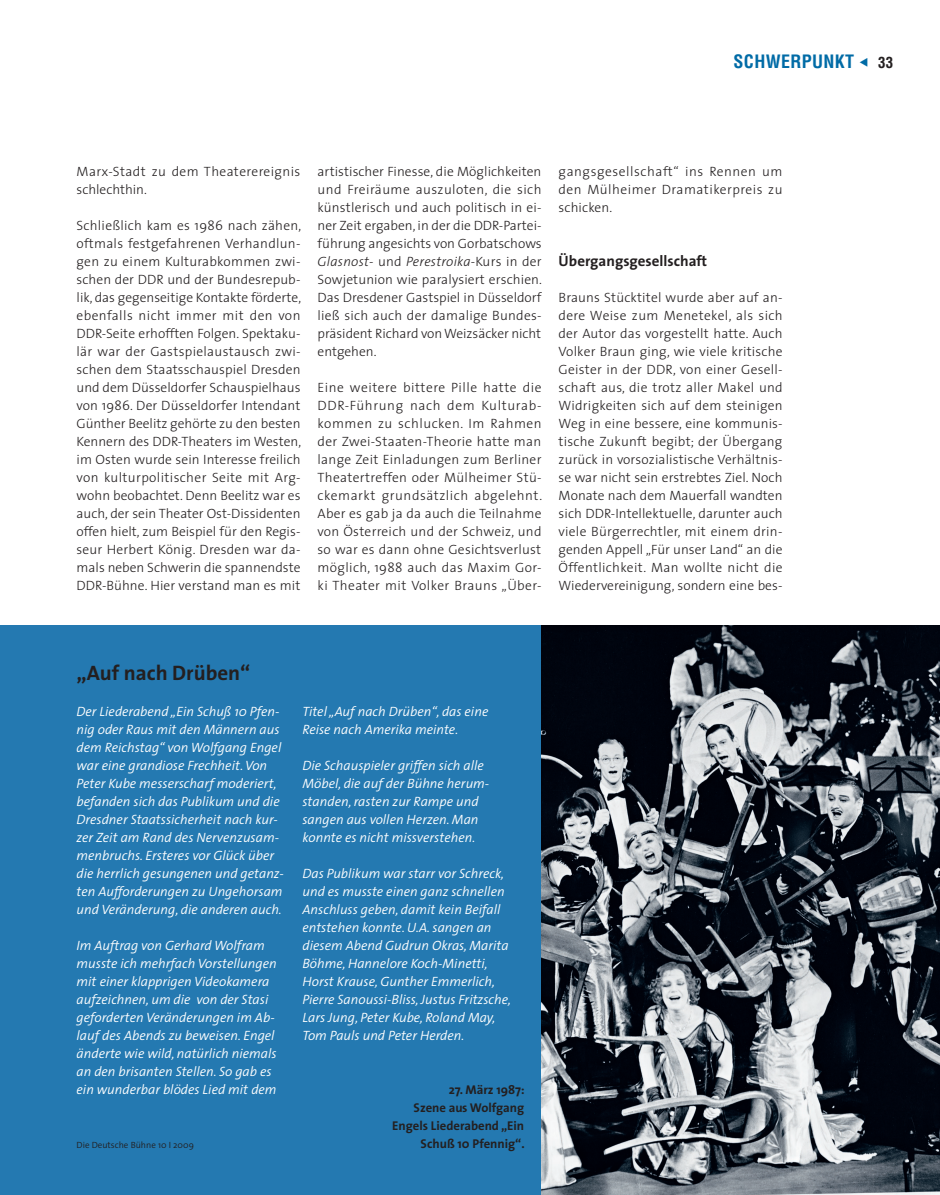
<style>
.page{position:relative;width:940px;height:1195px;background:#fff}
.page>*{position:absolute;margin:0;border:0;box-sizing:border-box;transform-origin:0 0}
.t1{font:700 21px "The Sans";color:#231f20}
.t2{font:700 condensed 18px "Helvetica LT Std";letter-spacing:.02em;color:#006ba6}
.t3{font:700 15px "The Sans";color:#231f20}
.t4{font:300 13.5px/18px "The Sans";letter-spacing:.01em;color:#231f20;text-align:justify}
.t5{font:italic 300 13.5px/18px "The Sans";color:#fff}
.t6{font:300 13.5px/18px "The Sans";letter-spacing:.03em;color:#231f20}
.t7{font:700 12.75px/18px "The Sans";color:#231f20;text-align:right}
.t8{font:300 9px "The Sans";color:#231f20}
.s1{font-size:15px;color:#231f20}
.s2{font-style:italic}
</style>
<div class="page">
<div style="left:0;top:626px;width:940px;height:569px;background:#2479b1"></div>
<img style="left:541px;top:626px;width:399px;height:569px">
<h2 class="t2" style="left:733px;top:50px;width:161px">SCHWERPUNKT ▼ <span class="s1">33</span></h2>
<p class="t6" style="left:77px;top:162px;width:225px">Marx-Stadt zu dem Theaterereignis schlechthin.</p>
<p class="t4" style="left:77px;top:216px;width:226px">Schließlich kam es 1986 nach zähen, oftmals festgefahrenen Verhandlun&shy;gen zu einem Kulturabkommen zwi&shy;schen der DDR und der Bundesrepub&shy;lik, das gegenseitige Kontakte förderte, ebenfalls nicht immer mit den von DDR-Seite erhofften Folgen. Spektaku&shy;lär war der Gastspielaustausch zwi&shy;schen dem Staatsschauspiel Dresden und dem Düsseldorfer Schauspielhaus von 1986. Der Düsseldorfer Intendant Günther Beelitz gehörte zu den besten Kennern des DDR-Theaters im Westen, im Osten wurde sein Interesse freilich von kulturpolitischer Seite mit Arg&shy;wohn beobachtet. Denn Beelitz war es auch, der sein Theater Ost-Dissidenten offen hielt, zum Beispiel für den Regis&shy;seur Herbert König. Dresden war da&shy;mals neben Schwerin die spannendste DDR-Bühne. Hier verstand man es mit</p>
<p class="t4" style="left:317px;top:162px;width:226px">artistischer Finesse, die Möglichkeiten und Freiräume auszuloten, die sich künstlerisch und auch politisch in ei&shy;ner Zeit ergaben, in der die DDR-Partei&shy;führung angesichts von Gorbatschows <span class="s2">Glasnost</span>- und <span class="s2">Perestroika</span>-Kurs in der Sowjetunion wie paralysiert erschien.<br>Das Dresdener Gastspiel in Düsseldorf ließ sich auch der damalige Bundes&shy;präsident Richard von Weizsäcker nicht entgehen.</p>
<p class="t4" style="left:317px;top:378px;width:226px">Eine weitere bittere Pille hatte die DDR-Führung nach dem Kulturab&shy;kommen zu schlucken. Im Rahmen der Zwei-Staaten-Theorie hatte man lange Zeit Einladungen zum Berliner Theatertreffen oder Mülheimer Stü&shy;ckemarkt grundsätzlich abgelehnt.<br>Aber es gab ja da auch die Teilnahme von Österreich und der Schweiz, und so war es dann ohne Gesichtsverlust möglich, 1988 auch das Maxim Gor&shy;ki Theater mit Volker Brauns „Über-</p>
<p class="t4" style="left:558px;top:162px;width:225px">gangsgesellschaft“ ins Rennen um den Mülheimer Dramatikerpreis zu schicken.</p>
<p class="t3" style="left:558px;top:248px;width:150px">Übergangsgesellschaft</p>
<p class="t4" style="left:558px;top:288px;width:226px">Brauns Stücktitel wurde aber auf an&shy;dere Weise zum Menetekel, als sich der Autor das vorgestellt hatte. Auch Volker Braun ging, wie viele kritische Geister in der DDR, von einer Gesell&shy;schaft aus, die trotz aller Makel und Widrigkeiten sich auf dem steinigen Weg in eine bessere, eine kommunis&shy;tische Zukunft begibt; der Übergang zurück in vorsozialistische Verhältnis&shy;se war nicht sein erstrebtes Ziel. Noch Monate nach dem Mauerfall wandten sich DDR-Intellektuelle, darunter auch viele Bürgerrechtler, mit einem drin&shy;genden Appell „Für unser Land“ an die Öffentlichkeit. Man wollte nicht die Wiedervereinigung, sondern eine bes-</p>
<h1 class="t1" style="left:77px;top:655px;width:175px">„Auf nach Drüben“</h1>
<p class="t5" style="left:77px;top:702px;width:209px">Der Liederabend „Ein Schuß 10 Pfen&shy;nig oder Raus mit den Männern aus dem Reichstag“ von Wolfgang Engel war eine grandiose Frechheit. Von Peter Kube messerscharf moderiert, befanden sich das Publikum und die Dresdner Staatssicherheit nach kur&shy;zer Zeit am Rand des Nervenzusam&shy;menbruchs. Ersteres vor Glück über die herrlich gesungenen und getanz&shy;ten Aufforderungen zu Ungehorsam und Veränderung, die anderen auch.</p>
<p class="t5" style="left:77px;top:936px;width:202px">Im Auftrag von Gerhard Wolfram musste ich mehrfach Vorstellungen mit einer klapprigen Videokamera aufzeichnen, um die von der Stasi geforderten Veränderungen im Ab&shy;lauf des Abends zu beweisen. Engel änderte wie wild, natürlich niemals an den brisanten Stellen. So gab es ein wunderbar blödes Lied mit dem</p>
<p class="t5" style="left:302px;top:702px;width:187px">Titel „Auf nach Drüben“, das eine<br>Reise nach Amerika meinte.</p>
<p class="t5" style="left:302px;top:756px;width:188px">Die Schauspieler griffen sich alle<br>Möbel, die auf der Bühne herum&shy;standen, rasten zur Rampe und sangen aus vollen Herzen. Man konnte es nicht missverstehen.</p>
<p class="t5" style="left:302px;top:864px;width:210px">Das Publikum war starr vor Schreck, und es musste einen ganz schnellen Anschluss geben, damit kein Beifall entstehen konnte. U.A. sangen an diesem Abend Gudrun Okras, Marita Böhme, Hannelore Koch-Minetti, Horst Krause, Gunther Emmerlich, Pierre Sanoussi-Bliss, Justus Fritzsche, Lars Jung, Peter Kube, Roland May, Tom Pauls und Peter Herden.</p>
<p class="t7" style="left:392px;top:1080px;width:134px">27. März 1987:<br>Szene aus Wolfgang<br>Engels Liederabend „Ein</p>
<p class="t8" style="left:77px;top:1137px;width:119px">Die Deutsche Bühne 10 I 2009</p>
<p class="t7" style="left:420px;top:1134px;width:106px">Schuß 10 Pfennig“.</p>
</div>
